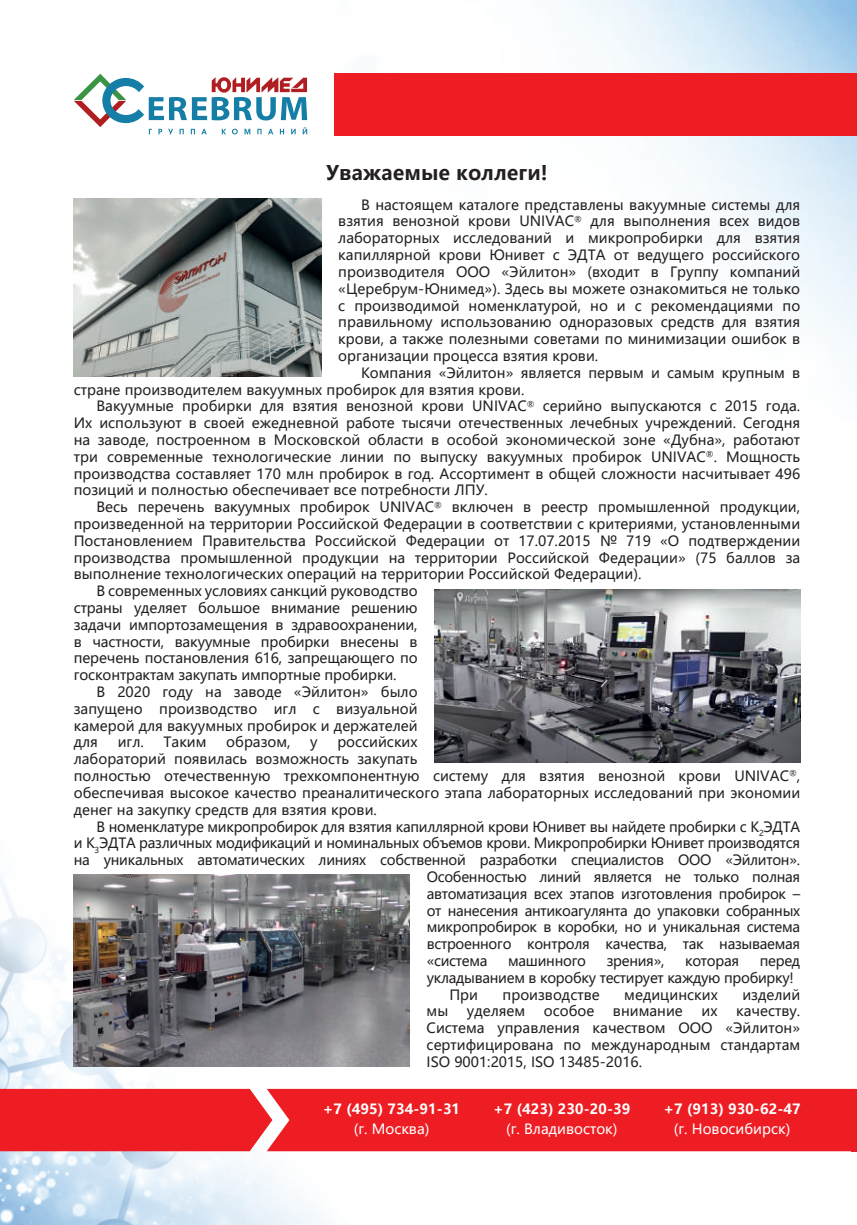
<style>
.page{position:relative;width:857px;height:1225px;background:#fff}
.page>*{position:absolute;margin:0;border:0;box-sizing:border-box;transform-origin:0 0}
.t1{font:700 20px "Microsoft Ya Hei";color:#231f20}
.t2{font:14px/16.8px "Microsoft Ya Hei";color:#231f20;text-align:justify}
.t3{font:14px "Microsoft Ya Hei";letter-spacing:-.02em;color:#231f20}
.t4{font:700 14px "Microsoft Ya Hei";color:#fff}
.t5{font:14px "Microsoft Ya Hei";color:#fff}
</style>
<div class="page">
<img style="left:0;top:0;width:856px;height:1225px">
<svg style="left:74px;top:74px;width:233px;height:60px"></svg>
<div style="left:334px;top:74px;width:522px;height:62px;background:#ee1d23"></div>
<div style="left:0;top:1089px;width:850px;height:62px;background:#ee1d23"></div>
<div style="left:850px;top:1089px;width:6px;height:62px;background:#ee1d23"></div>
<img style="left:74px;top:198px;width:247px;height:178px">
<img style="left:434px;top:590px;width:365px;height:173px">
<img style="left:74px;top:875px;width:335px;height:191px">
<h1 class="t1" style="left:326px;top:159px;width:223px">Уважаемые коллеги!</h1>
<p class="t2" style="left:338px;top:196px;width:463px;text-indent:23px">В настоящем каталоге представлены вакуумные системы для взятия венозной крови UNIVАС<sup>®</sup> для выполнения всех видов лабораторных исследований и микропробирки для взятия капиллярной крови Юнивет с ЭДТА от ведущего российского производителя ООО «Эйлитон» (входит в Группу компаний «Церебрум-Юнимед»). Здесь вы можете ознакомиться не только с производимой номенклатурой, но и с рекомендациями по правильному использованию одноразовых средств для взятия крови, а также полезными советами по минимизации ошибок в организации процесса взятия крови.</p>
<p class="t2" style="left:74px;top:364px;width:727px;text-indent:287px">Компания «Эйлитон» является первым и самым крупным в стране производителем вакуумных пробирок для взятия крови.</p>
<p class="t2" style="left:74px;top:397px;width:727px;text-indent:23px">Вакуумные пробирки для взятия венозной крови UNIVАС<sup>®</sup> серийно выпускаются с 2015 года.<br>Их используют в своей ежедневной работе тысячи отечественных лечебных учреждений. Сегодня на заводе, построенном в Московской области в особой экономической зоне «Дубна», работают три современные технологические линии по выпуску вакуумных пробирок UNIVАС<sup>®</sup>. Мощность производства составляет 170 млн пробирок в год. Ассортимент в общей сложности насчитывает 496 позиций и полностью обеспечивает все потребности ЛПУ.</p>
<p class="t2" style="left:96px;top:498px;width:704px">Весь перечень вакуумных пробирок UNIVАС<sup>®</sup> включен в реестр промышленной продукции,</p>
<p class="t2" style="left:74px;top:515px;width:727px">произведенной на территории Российской Федерации в соответствии с критериями, установленными</p>
<p class="t2" style="left:74px;top:532px;width:727px">Постановлением Правительства Российской Федерации от 17.07.2015 № 719 «О подтверждении</p>
<p class="t2" style="left:74px;top:549px;width:727px">производства промышленной продукции на территории Российской Федерации» (75 баллов за</p>
<p class="t2" style="left:74px;top:565px;width:569px">выполнение технологических операций на территории Российской Федерации).</p>
<p class="t2" style="left:96px;top:582px;width:322px">В современных условиях санкций руководство</p>
<p class="t2" style="left:74px;top:599px;width:345px">страны уделяет большое внимание решению</p>
<p class="t2" style="left:74px;top:616px;width:345px">задачи импортозамещения в здравоохранении,</p>
<p class="t2" style="left:74px;top:633px;width:345px">в частности, вакуумные пробирки внесены в</p>
<p class="t2" style="left:74px;top:649px;width:345px">перечень постановления 616, запрещающего по</p>
<p class="t2" style="left:74px;top:666px;width:324px">госконтрактам закупать импортные пробирки.</p>
<p class="t2" style="left:96px;top:683px;width:322px">В 2020 году на заводе «Эйлитон» было</p>
<p class="t2" style="left:74px;top:700px;width:345px">запущено производство игл с визуальной</p>
<p class="t2" style="left:74px;top:717px;width:345px">камерой для вакуумных пробирок и держателей</p>
<p class="t2" style="left:74px;top:733px;width:26px">для</p>
<p class="t2" style="left:118px;top:733px;width:28px">игл.</p>
<p class="t2" style="left:163px;top:733px;width:44px">Таким</p>
<p class="t2" style="left:226px;top:733px;width:66px">образом,</p>
<p class="t2" style="left:310px;top:733px;width:9px">у</p>
<p class="t2" style="left:74px;top:733px;width:727px;text-align:left;text-indent:263px">российских<br>лабораторий появилась возможность закупать<br>полностью отечественную трехкомпонентную систему для взятия венозной крови UNIVАС<sup>®</sup>, обеспечивая высокое качество преаналитического этапа лабораторных исследований при экономии денег на закупку средств для взятия крови.</p>
<p class="t3" style="left:96px;top:817px;width:704px">В номенклатуре микропробирок для взятия капиллярной крови Юнивет вы найдете пробирки с К<sub>2</sub>ЭДТА</p>
<p class="t3" style="left:74px;top:834px;width:727px">и К<sub>3</sub>ЭДТА различных модификаций и номинальных объемов крови. Микропробирки Юнивет производятся</p>
<p class="t3" style="left:74px;top:850px;width:727px">на уникальных автоматических линиях собственной разработки специалистов ООО «Эйлитон».</p>
<p class="t3" style="left:426px;top:867px;width:375px">Особенностью линий является не только полная</p>
<p class="t3" style="left:426px;top:884px;width:375px">автоматизация всех этапов изготовления пробирок –</p>
<p class="t3" style="left:426px;top:901px;width:375px">от нанесения антикоагулянта до упаковки собранных</p>
<p class="t3" style="left:426px;top:918px;width:375px">микропробирок в коробки, но и уникальная система</p>
<p class="t3" style="left:426px;top:934px;width:375px">встроенного контроля качества, так называемая</p>
<p class="t3" style="left:426px;top:951px;width:62px">«система</p>
<p class="t3" style="left:508px;top:951px;width:79px">машинного</p>
<p class="t2" style="left:606px;top:952px;width:59px">зрения»,</p>
<p class="t3" style="left:684px;top:951px;width:55px">которая</p>
<p class="t2" style="left:759px;top:952px;width:42px">перед</p>
<p class="t3" style="left:426px;top:968px;width:368px">укладыванием в коробку тестирует каждую пробирку!</p>
<p class="t2" style="left:449px;top:985px;width:30px">При</p>
<p class="t2" style="left:502px;top:985px;width:99px">производстве</p>
<p class="t2" style="left:624px;top:985px;width:95px">медицинских</p>
<p class="t2" style="left:742px;top:985px;width:59px">изделий</p>
<p class="t2" style="left:426px;top:1002px;width:23px">мы</p>
<p class="t2" style="left:466px;top:1002px;width:60px">уделяем</p>
<p class="t2" style="left:543px;top:1002px;width:52px">особое</p>
<p class="t2" style="left:612px;top:1002px;width:71px">внимание</p>
<p class="t2" style="left:701px;top:1002px;width:17px">их</p>
<p class="t2" style="left:426px;top:1002px;width:375px;text-indent:309px">качеству.<br>Система управления качеством ООО «Эйлитон» сертифицирована по международным стандартам ISO 9001:2015, ISO 13485-2016.</p>
<p class="t4" style="left:323px;top:1099px;width:139px">+7 (495) 734-91-31</p>
<p class="t5" style="left:353px;top:1119px;width:77px">(г. Москва)</p>
<p class="t4" style="left:493px;top:1099px;width:139px">+7 (423) 230-20-39</p>
<p class="t5" style="left:506px;top:1119px;width:113px">(г. Владивосток)</p>
<p class="t4" style="left:663px;top:1099px;width:139px">+7 (913) 930-62-47</p>
<p class="t5" style="left:673px;top:1119px;width:118px">(г. Новосибирск)</p>
</div>
